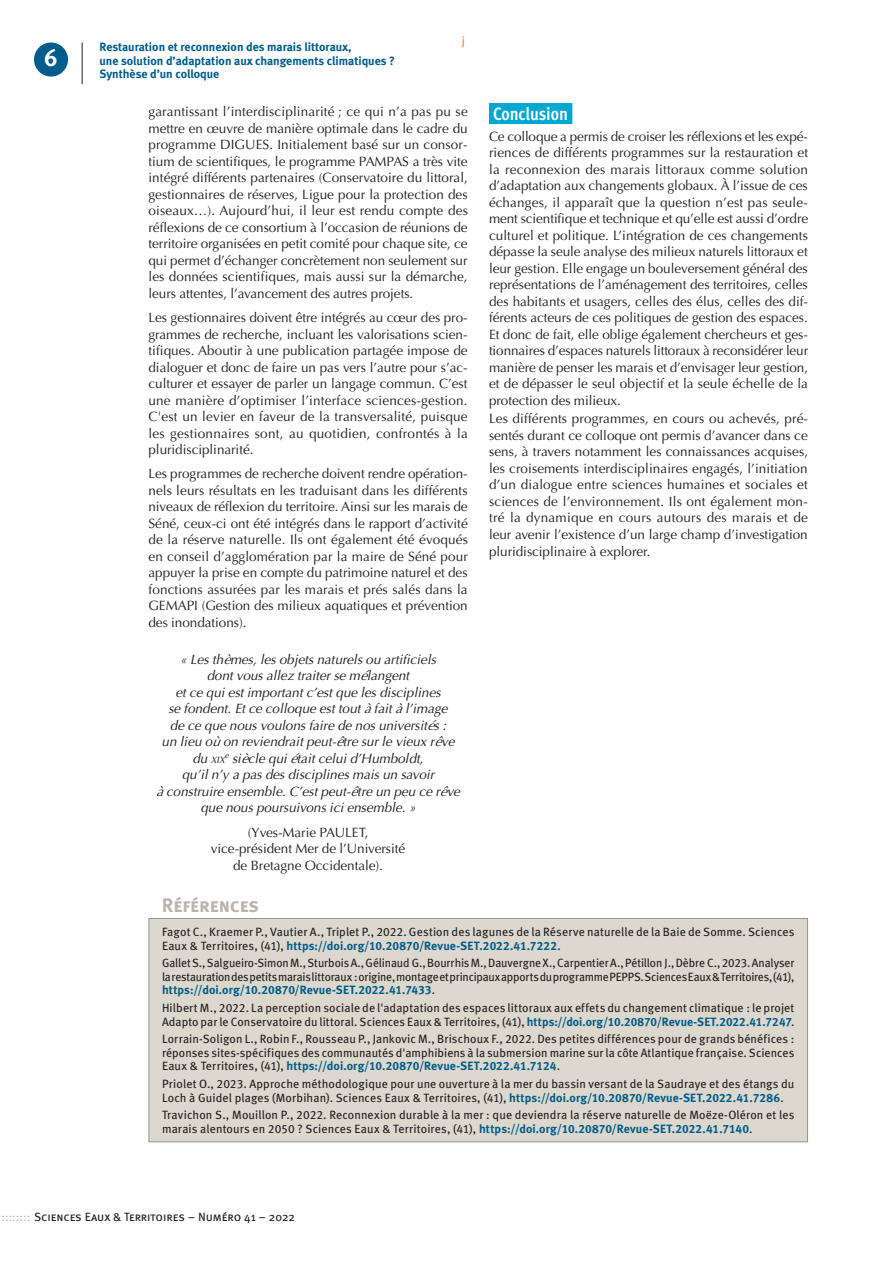
<style>
.page{position:relative;width:893px;height:1263px;background:#fff}
.page>*{position:absolute;margin:0;border:0;box-sizing:border-box;transform-origin:0 0}
.t1{font:700 24px "Meta Bold LF Caps";color:#fff}
.Titre_Référence{font:700 19.5px "Meta Bold LF Caps";color:#bcb4ab}
.H1_bleu{font:18px "Meta Cond OT Bold";color:#fff}
.Texte_article{font:13.5px/16.5px "Optima";letter-spacing:-.005em;color:#231f20;text-align:justify}
.Texte_article-2{font:italic 13.5px/16.5px "Optima";letter-spacing:-.005em;color:#231f20;text-align:center}
.Références{font:12px/13.5px "Meta Book LF Roman";letter-spacing:.01em;color:#231f20}
.t2{font:700 12px/13.5px "Meta Bold LF Roman";color:#005c8a}
.t3{font:12px "Meta Book Caps";color:#231f20}
.Références-2{font:12px "Meta Book LF Roman";color:#f58220}
.Texte_article-3{font:italic 9.45px "Optima";color:#231f20}
.s1{font-size:13.5px}
.s2{font-family:"Meta Bold LF Roman";font-weight:700;color:#005c8a}
.s3{color:#bcbdc0}
</style>
<div class="page">
<div style="left:34px;top:43px;width:34px;height:34px;background:#005c8a;border-radius:50%"></div>
<hr style="left:82px;top:43px;width:1px;height:41px;background:#231f20">
<div style="left:149px;top:918px;width:658px;height:224px;background:#ddd8cd"></div>
<div style="left:148px;top:918px;width:660px;height:224px;border:1px solid #939598"></div>
<div style="left:489px;top:103px;width:83px;height:21px;background:#00a7d1"></div>
<h1 class="t1" style="left:44px;top:43px;width:15px">6</h1>
<p class="t2" style="left:100px;top:40px;width:297px">Restauration et reconnexion des marais littoraux,<br>une solution d’adaptation aux changements climatiques ?<br>Synthèse d’un colloque</p>
<p class="Références-2" style="left:462px;top:34px;width:5px">j</p>
<p class="Texte_article" style="left:148px;top:104px;width:321px">garantissant l’interdisciplinarité ; ce qui n’a pas pu se mettre en œuvre de manière optimale dans le cadre du programme DIGUES. Initialement basé sur un consor&shy;tium de scientifiques, le programme PAMPAS a très vite intégré différents partenaires (Conservatoire du littoral, gestionnaires de réserves, Ligue pour la protection des oiseaux…). Aujourd’hui, il leur est rendu compte des réflexions de ce consortium à l’occasion de réunions de territoire organisées en petit comité pour chaque site, ce qui permet d’échanger concrètement non seulement sur les données scientifiques, mais aussi sur la démarche, leurs attentes, l’avancement des autres projets.</p>
<p class="Texte_article" style="left:148px;top:310px;width:321px">Les gestionnaires doivent être intégrés au cœur des pro&shy;grammes de recherche, incluant les valorisations scien&shy;tifiques. Aboutir à une publication partagée impose de dialoguer et donc de faire un pas vers l’autre pour s’ac&shy;culturer et essayer de parler un langage commun. C’est une manière d’optimiser l’interface sciences-gestion.<br>C'est un levier en faveur de la transversalité, puisque les gestionnaires sont, au quotidien, confrontés à la pluridisciplinarité.</p>
<p class="Texte_article" style="left:148px;top:466px;width:321px">Les programmes de recherche doivent rendre opération&shy;nels leurs résultats en les traduisant dans les différents niveaux de réflexion du territoire. Ainsi sur les marais de Séné, ceux-ci ont été intégrés dans le rapport d’activité de la réserve naturelle. Ils ont également été évoqués en conseil d’agglomération par la maire de Séné pour appuyer la prise en compte du patrimoine naturel et des fonctions assurées par les marais et prés salés dans la GEMAPI (Gestion des milieux aquatiques et prévention des inondations).</p>
<p class="Texte_article-2" style="left:162px;top:651px;width:294px">« Les thèmes, les objets naturels ou artificiels<br>dont vous allez traiter se mélangent<br>et ce qui est important c’est que les disciplines<br>se fondent. Et ce colloque est tout à fait à l’image de ce que nous voulons faire de nos universités : un lieu où on reviendrait peut-être sur le vieux rêve</p>
<p class="Texte_article-3" style="left:193px;top:753px;width:34px"><span class="s1">du</span> xix</p>
<p class="Texte_article-2" style="left:225px;top:750px;width:200px"><sup>e</sup> siècle qui était celui d’Humboldt,</p>
<p class="Texte_article-2" style="left:182px;top:766px;width:254px">qu’il n’y a pas des disciplines mais un savoir</p>
<p class="Texte_article-2" style="left:156px;top:783px;width:305px">à construire ensemble. C’est peut-être un peu ce rêve</p>
<p class="Texte_article-2" style="left:200px;top:799px;width:217px">que nous poursuivons ici ensemble. »</p>
<p class="Texte_article" style="left:211px;top:824px;width:196px;text-align:center">(Yves-Marie PAULET, vice-président Mer de l’Université de Bretagne Occidentale).</p>
<p class="Titre_Référence" style="left:162px;top:894px;width:99px">Références</p>
<p class="H1_bleu" style="left:493px;top:102px;width:76px">Conclusion</p>
<p class="Texte_article" style="left:489px;top:128px;width:321px">Ce colloque a permis de croiser les réflexions et les expé&shy;riences de différents programmes sur la restauration et la reconnexion des marais littoraux comme solution d’adaptation aux changements globaux. À l’issue de ces échanges, il apparaît que la question n’est pas seule&shy;ment scientifique et technique et qu’elle est aussi d’ordre culturel et politique. L’intégration de ces changements dépasse la seule analyse des milieux naturels littoraux et leur gestion. Elle engage un bouleversement général des représentations de l’aménagement des territoires, celles des habitants et usagers, celles des élus, celles des dif&shy;férents acteurs de ces politiques de gestion des espaces.<br>Et donc de fait, elle oblige également chercheurs et ges&shy;tionnaires d’espaces naturels littoraux à reconsidérer leur manière de penser les marais et d’envisager leur gestion, et de dépasser le seul objectif et la seule échelle de la protection des milieux.</p>
<p class="Texte_article" style="left:489px;top:411px;width:321px">Les différents programmes, en cours ou achevés, pré&shy;sentés durant ce colloque ont permis d’avancer dans ce sens, à travers notamment les connaissances acquises, les croisements interdisciplinaires engagés, l’initiation d’un dialogue entre sciences humaines et sociales et sciences de l’environnement. Ils ont également mon&shy;tré la dynamique en cours autours des marais et de leur avenir l’existence d’un large champ d’investigation pluridisciplinaire à explorer.</p>
<p class="Références" style="left:162px;top:925px;width:634px">Fagot C., Kraemer P., Vautier A., Triplet P., 2022. Gestion des lagunes de la Réserve naturelle de la Baie de Somme. Sciences<br>Eaux &amp; Territoires, (41), <span class="s2">https://doi.org/10.20870/Revue-SET.2022.41.7222</span>.</p>
<p class="Références" style="left:162px;top:956px;width:634px;text-align:justify">Gallet S., Salgueiro-Simon M., Sturbois A., Gélinaud G., Bourrhis M., Dauvergne X., Carpentier A., Pétillon J., Dèbre C., 2023. Analyser la restauration des petits marais littoraux : origine, montage et principaux apports du programme PEPPS. Sciences Eaux &amp; Territoires, (41), <span class="s2">https://doi.org/10.20870/Revue-SET.2022.41.7433</span>.</p>
<p class="Références" style="left:162px;top:1001px;width:634px">Hilbert M., 2022. La perception sociale de l'adaptation des espaces littoraux aux effets du changement climatique : le projet<br>Adapto par le Conservatoire du littoral. Sciences Eaux &amp; Territoires, (41), <span class="s2">https://doi.org/10.20870/Revue-SET.2022.41.7247</span>.</p>
<p class="Références" style="left:162px;top:1032px;width:634px;text-align:justify">Lorrain-Soligon L., Robin F., Rousseau P., Jankovic M., Brischoux F., 2022. Des petites différences pour de grands bénéfices : réponses sites-spécifiques des communautés d'amphibiens à la submersion marine sur la côte Atlantique française. Sciences Eaux &amp; Territoires, (41), <span class="s2">https://doi.org/10.20870/Revue-SET.2022.41.7124</span>.</p>
<p class="Références" style="left:162px;top:1077px;width:634px">Priolet O., 2023. Approche méthodologique pour une ouverture à la mer du bassin versant de la Saudraye et des étangs du<br>Loch à Guidel plages (Morbihan). Sciences Eaux &amp; Territoires, (41), <span class="s2">https://doi.org/10.20870/Revue-SET.2022.41.7286</span>.</p>
<p class="Références" style="left:162px;top:1108px;width:634px">Travichon S., Mouillon P., 2022. Reconnexion durable à la mer : que deviendra la réserve naturelle de Moëze-Oléron et les marais alentours en 2050 ? Sciences Eaux &amp; Territoires, (41), <span class="s2">https://doi.org/10.20870/Revue-SET.2022.41.7140</span>.</p>
<p class="t3" style="left:1px;top:1210px;width:295px"><span class="s3">::::::::</span> Sciences Eaux &amp; Territoires – Numéro 41 – 2022</p>
</div>
